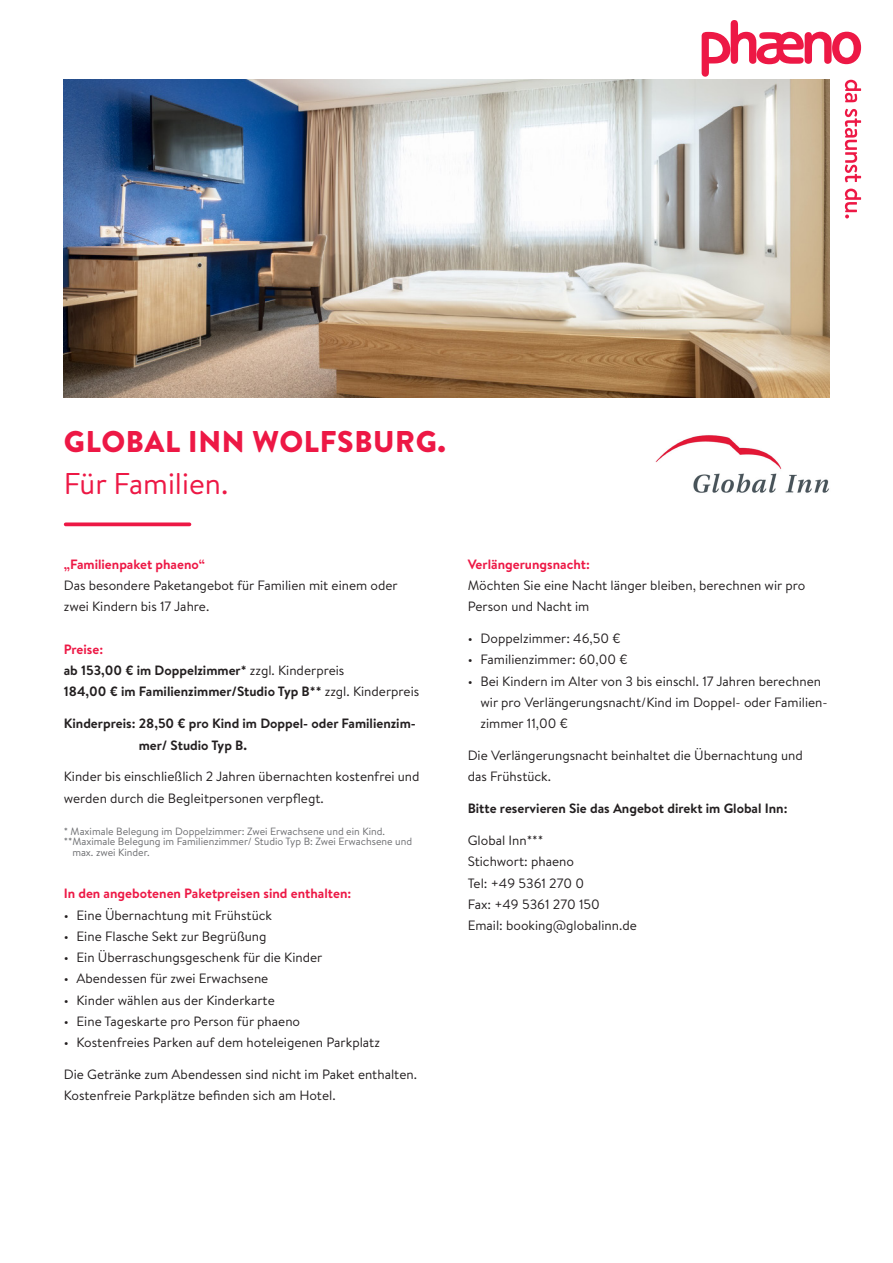
<style>
.page{position:relative;width:893px;height:1263px;background:#fff}
.page>*{position:absolute;margin:0;border:0;box-sizing:border-box;transform-origin:0 0}
.Titelüberschriften{font:900 30px "Brandon Text";letter-spacing:.02em;color:#ed1845}
.Subtitel{font:30px "Brandon Text";color:#ed1845}
.Fließtext{font:13.5px/21.3px "Brandon Text";color:#231f20}
.Fließtext-2{font:700 13.5px/21.3px "Brandon Text";color:#231f20}
.Kleine_Überschriften{font:700 13.5px "Brandon Text";color:#ed1845}
.Kleine_Überschriften-2{font:700 13.5px "Brandon Text";color:#231f20}
.Kleingedruckte{font:10.5px/10.6px "Brandon Text";color:#6c6d70}
.s1{font-weight:400}
</style>
<div class="page">
<img style="left:64px;top:80px;width:765px;height:318px">
<svg style="left:702px;top:20px;width:159px;height:198px"></svg>
<svg style="left:66px;top:522px;width:123px;height:4px"></svg>
<img style="left:655px;top:435px;width:174px;height:58px">
<p class="Titelüberschriften" style="left:64px;top:420px;width:383px">GLOBAL INN WOLFSBURG.</p>
<p class="Subtitel" style="left:64px;top:463px;width:166px">Für Familien.</p>
<p class="Kleine_Überschriften" style="left:64px;top:555px;width:143px">„Familienpaket phaeno“</p>
<p class="Fließtext" style="left:64px;top:574px;width:336px">Das besondere Paketangebot für Familien mit einem oder zwei Kindern bis 17 Jahre.</p>
<p class="Kleine_Überschriften" style="left:64px;top:640px;width:41px">Preise:</p>
<p class="Kleine_Überschriften-2" style="left:64px;top:661px;width:282px">ab 153,00 € im Doppelzimmer* <span class="s1">zzgl. Kinderpreis</span></p>
<p class="Fließtext-2" style="left:64px;top:681px;width:357px">184,00 € im Familienzimmer/Studio Typ B** <span class="s1">zzgl. Kinderpreis</span></p>
<p class="Fließtext-2" style="left:139px;top:713px;width:279px;text-indent:-75px">Kinderpreis: 28,50 € pro Kind im Doppel- oder Familienzim&shy;mer/ Studio Typ B.</p>
<p class="Fließtext" style="left:64px;top:766px;width:357px">Kinder bis einschließlich 2 Jahren übernachten kostenfrei und werden durch die Begleitpersonen verpflegt.</p>
<p class="Kleingedruckte" style="left:64px;top:825px;width:323px">* Maximale Belegung im Doppelzimmer: Zwei Erwachsene und ein Kind.</p>
<p class="Kleingedruckte" style="left:72px;top:836px;width:341px;text-indent:-9px">**Maximale Belegung im Familienzimmer/ Studio Typ B: Zwei Erwachsene und max. zwei Kinder.</p>
<p class="Kleine_Überschriften" style="left:64px;top:884px;width:289px">In den angebotenen Paketpreisen sind enthalten:</p>
<p class="Fließtext" style="left:64px;top:904px;width:210px">• Eine Übernachtung mit Frühstück</p>
<p class="Fließtext" style="left:64px;top:925px;width:204px">• Eine Flasche Sekt zur Begrüßung</p>
<p class="Fließtext" style="left:64px;top:946px;width:260px">• Ein Überraschungsgeschenk für die Kinder</p>
<p class="Fließtext" style="left:64px;top:967px;width:206px">• Abendessen für zwei Erwachsene</p>
<p class="Fließtext" style="left:64px;top:989px;width:212px">• Kinder wählen aus der Kinderkarte</p>
<p class="Fließtext" style="left:64px;top:1010px;width:238px">• Eine Tageskarte pro Person für phaeno</p>
<p class="Fließtext" style="left:64px;top:1031px;width:318px">• Kostenfreies Parken auf dem hoteleigenen Parkplatz</p>
<p class="Fließtext" style="left:64px;top:1063px;width:355px">Die Getränke zum Abendessen sind nicht im Paket enthalten.</p>
<p class="Fließtext" style="left:64px;top:1084px;width:273px">Kostenfreie Parkplätze befinden sich am Hotel.</p>
<p class="Kleine_Überschriften" style="left:468px;top:555px;width:124px">Verlängerungsnacht:</p>
<p class="Fließtext" style="left:468px;top:574px;width:339px">Möchten Sie eine Nacht länger bleiben, berechnen wir pro<br>Person und Nacht im</p>
<p class="Fließtext" style="left:468px;top:627px;width:154px">• Doppelzimmer: 46,50 €</p>
<p class="Fließtext" style="left:468px;top:649px;width:161px">• Familienzimmer: 60,00 €</p>
<p class="Fließtext" style="left:480px;top:670px;width:349px;text-indent:-13px">• Bei Kindern im Alter von 3 bis einschl. 17 Jahren berechnen wir pro Verlängerungsnacht/Kind im Doppel- oder Familien&shy;zimmer 11,00 €</p>
<p class="Fließtext" style="left:468px;top:744px;width:337px">Die Verlängerungsnacht beinhaltet die Übernachtung und das Frühstück.</p>
<p class="Fließtext-2" style="left:468px;top:798px;width:321px">Bitte reservieren Sie das Angebot direkt im Global Inn:</p>
<p class="Fließtext" style="left:468px;top:829px;width:77px">Global Inn***</p>
<p class="Fließtext" style="left:468px;top:851px;width:108px">Stichwort: phaeno</p>
<p class="Fließtext" style="left:468px;top:872px;width:118px">Tel: +49 5361 270 0</p>
<p class="Fließtext" style="left:468px;top:893px;width:134px">Fax: +49 5361 270 150</p>
<p class="Fließtext" style="left:468px;top:914px;width:171px">Email: booking@globalinn.de</p>
</div>
